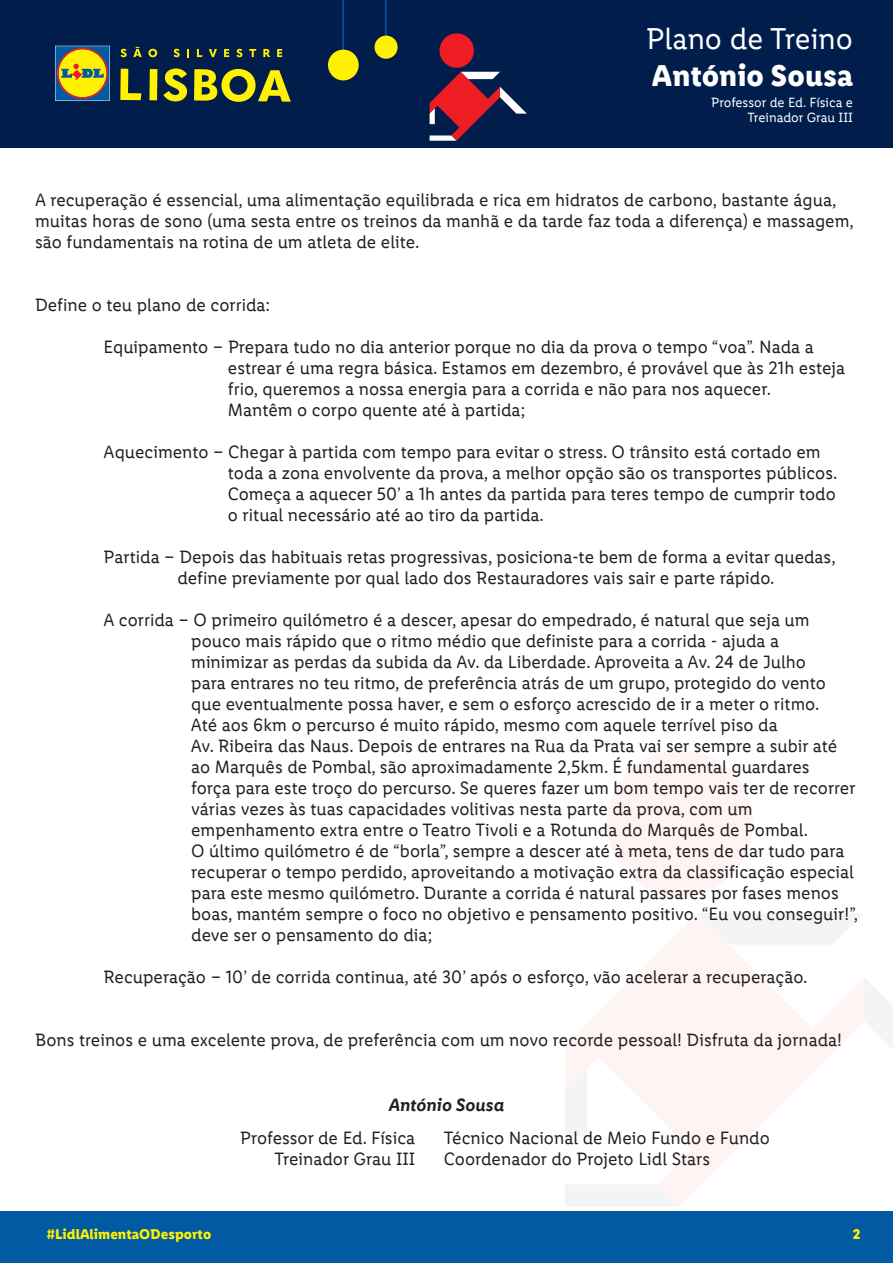
<style>
.page{position:relative;width:893px;height:1263px;background:#fff}
.page>*{position:absolute;margin:0;border:0;box-sizing:border-box;transform-origin:0 0}
.t1{font:30.3px "Lidl Font Pro";color:#fff}
.t2{font:700 30.3px "Lidl Font Pro";color:#fff}
.t3{font:18px/21px "Lidl Font Pro";color:#231f20}
.t4{font:italic 600 18px "Lidl Font Pro";color:#231f20}
.t5{font:700 14.25px "Lidl Font Pro";color:#fff101}
.t6{font:13.5px/15.1px "Lidl Font Pro";color:#fff;text-align:right}
</style>
<div class="page">
<div style="left:0;top:0;width:893px;height:148px;background:#001d4b"></div>
<svg style="left:120px;top:69px;width:21px;height:31px"></svg>
<div style="left:149px;top:69px;width:8px;height:31px;background:#fff101"></div>
<svg style="left:163px;top:68px;width:24px;height:34px"></svg>
<svg style="left:194px;top:69px;width:97px;height:33px"></svg>
<svg style="left:121px;top:49px;width:6px;height:8px"></svg>
<svg style="left:133px;top:47px;width:9px;height:10px"></svg>
<svg style="left:148px;top:49px;width:9px;height:8px"></svg>
<svg style="left:174px;top:49px;width:6px;height:8px"></svg>
<svg style="left:187px;top:49px;width:2px;height:8px"></svg>
<svg style="left:197px;top:49px;width:5px;height:8px"></svg>
<svg style="left:209px;top:49px;width:8px;height:8px"></svg>
<svg style="left:224px;top:49px;width:5px;height:8px"></svg>
<svg style="left:236px;top:49px;width:6px;height:8px"></svg>
<svg style="left:249px;top:49px;width:7px;height:8px"></svg>
<svg style="left:263px;top:49px;width:7px;height:8px"></svg>
<svg style="left:277px;top:49px;width:5px;height:8px"></svg>
<svg style="left:55px;top:46px;width:55px;height:55px;background:#9fa247"></svg>
<hr style="left:342px;top:0;width:2px;height:65px;background:#015aa2">
<div style="left:328px;top:50px;width:31px;height:30px;background:#fff101;border-radius:50%"></div>
<hr style="left:385px;top:0;width:2px;height:47px;background:#015aa2">
<div style="left:375px;top:36px;width:23px;height:23px;background:#fff101;border-radius:50%"></div>
<div style="left:440px;top:33px;width:34px;height:35px;background:#ee1d23;border-radius:50%"></div>
<svg style="left:430px;top:72px;width:97px;height:69px"></svg>
<svg style="left:565px;top:914px;width:299px;height:291px"></svg>
<svg style="left:565px;top:1069px;width:22px;height:67px"></svg>
<div style="left:607px;top:750px;width:146px;height:146px;background:#fef4f4;border-radius:50%"></div>
<svg style="left:864px;top:978px;width:29px;height:71px"></svg>
<svg style="left:698px;top:914px;width:166px;height:31px"></svg>
<svg style="left:565px;top:1184px;width:114px;height:22px"></svg>
<div style="left:0;top:1211px;width:893px;height:52px;background:#015aa2"></div>
<h1 class="t1" style="left:646px;top:22px;width:208px">Plano de Treino</h1>
<h1 class="t2" style="left:652px;top:57px;width:203px">António Sousa</h1>
<p class="t6" style="left:711px;top:95px;width:143px">Professor de Ed. Física e<br>Treinador Grau III</p>
<p class="t3" style="left:35px;top:190px;width:820px">A recuperação é essencial, uma alimentação equilibrada e rica em hidratos de carbono, bastante água, muitas horas de sono (uma sesta entre os treinos da manhã e da tarde faz toda a diferença) e massagem, são fundamentais na rotina de um atleta de elite.</p>
<p class="t3" style="left:35px;top:295px;width:237px">Define o teu plano de corrida:</p>
<p class="t3" style="left:228px;top:337px;width:619px;text-indent:-124px">Equipamento – Prepara tudo no dia anterior porque no dia da prova o tempo “voa”. Nada a estrear é uma regra básica. Estamos em dezembro, é provável que às 21h esteja frio, queremos a nossa energia para a corrida e não para nos aquecer.<br>Mantêm o corpo quente até à partida;</p>
<p class="t3" style="left:228px;top:442px;width:611px;text-indent:-124px">Aquecimento – Chegar à partida com tempo para evitar o stress. O trânsito está cortado em toda a zona envolvente da prova, a melhor opção são os transportes públicos.<br>Começa a aquecer 50’ a 1h antes da partida para teres tempo de cumprir todo o ritual necessário até ao tiro da partida.</p>
<p class="t3" style="left:177px;top:547px;width:660px;text-indent:-74px">Partida – Depois das habituais retas progressivas, posiciona-te bem de forma a evitar quedas, define previamente por qual lado dos Restauradores vais sair e parte rápido.</p>
<p class="t3" style="left:191px;top:610px;width:669px;text-indent:-87px">A corrida – O primeiro quilómetro é a descer, apesar do empedrado, é natural que seja um pouco mais rápido que o ritmo médio que definiste para a corrida - ajuda a minimizar as perdas da subida da Av. da Liberdade. Aproveita a Av. 24 de Julho<br>para entrares no teu ritmo, de preferência atrás de um grupo, protegido do vento que eventualmente possa haver, e sem o esforço acrescido de ir a meter o ritmo.<br>Até aos 6km o percurso é muito rápido, mesmo com aquele terrível piso da<br>Av. Ribeira das Naus. Depois de entrares na Rua da Prata vai ser sempre a subir até ao Marquês de Pombal, são aproximadamente 2,5km. É fundamental guardares<br>força para este troço do percurso. Se queres fazer um bom tempo vais ter de recorrer várias vezes às tuas capacidades volitivas nesta parte da prova, com um empenhamento extra entre o Teatro Tivoli e a Rotunda do Marquês de Pombal.<br>O último quilómetro é de “borla”, sempre a descer até à meta, tens de dar tudo para recuperar o tempo perdido, aproveitando a motivação extra da classificação especial para este mesmo quilómetro. Durante a corrida é natural passares por fases menos boas, mantém sempre o foco no objetivo e pensamento positivo. “Eu vou conseguir!”, deve ser o pensamento do dia;</p>
<p class="t3" style="left:104px;top:967px;width:705px">Recuperação – 10’ de corrida continua, até 30’ após o esforço, vão acelerar a recuperação.</p>
<p class="t3" style="left:35px;top:1030px;width:808px">Bons treinos e uma excelente prova, de preferência com um novo recorde pessoal! Disfruta da jornada!</p>
<p class="t4" style="left:389px;top:1094px;width:117px">António Sousa</p>
<p class="t3" style="left:240px;top:1128px;width:177px;text-align:right">Professor de Ed. Física<br>Treinador Grau III</p>
<p class="t3" style="left:444px;top:1128px;width:327px">Técnico Nacional de Meio Fundo e Fundo<br>Coordenador do Projeto Lidl Stars</p>
<p class="t5" style="left:46px;top:1225px;width:166px">#LidlAlimentaODesporto</p>
<p class="t5" style="left:853px;top:1225px;width:9px">2</p>
</div>
